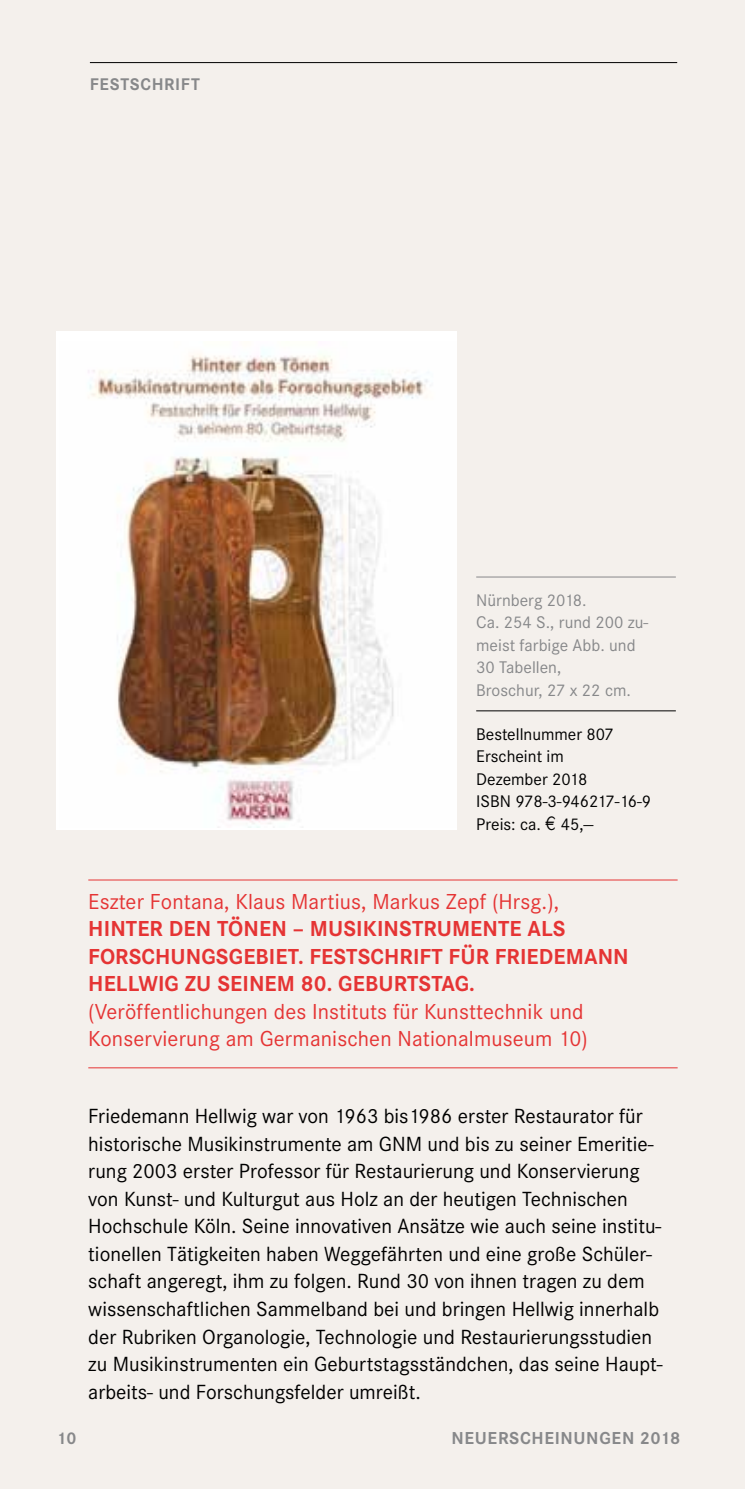
<style>
.page{position:relative;width:745px;height:1489px;background:#fff}
.page>*{position:absolute;margin:0;border:0;box-sizing:border-box;transform-origin:0 0}
.t1{font:22.5px/27.5px "Corporate S";letter-spacing:.005em;color:#e53434}
.t2{font:700 22.5px/27.5px "Corporate S";letter-spacing:.005em;color:#e53434}
.t3{font:21.25px/27.5px "Corporate S";color:#000}
.t4{font:700 18px "Corporate S";letter-spacing:.035em;color:#87888a}
.t5{font:17.5px/22.5px "Corporate S";color:#87888a}
.t6{font:17.5px/22.5px "Corporate S";color:#000}
.t7{font:700 17.5px "Corporate S";letter-spacing:.04em;color:#87888a}
</style>
<div class="page">
<div style="left:0;top:0;width:744px;height:1488px;background:#f4f0ec"></div>
<div style="left:57px;top:331px;width:399px;height:498px;background:#fff"></div>
<img style="left:88px;top:350px;width:340px;height:477px">
<hr style="left:88px;top:879px;width:589px;height:1px;background:#e53434">
<hr style="left:88px;top:1067px;width:589px;height:1px;background:#e53434">
<hr style="left:476px;top:576px;width:199px;height:1px;background:#87888a">
<hr style="left:476px;top:710px;width:199px;height:1px;background:#000">
<hr style="left:90px;top:62px;width:586px;height:1px;background:#000">
<p class="t7" style="left:90px;top:74px;width:111px">FESTSCHRIFT</p>
<p class="t5" style="left:476px;top:588px;width:173px">Nürnberg 2018.<br>Ca. 254 S., rund 200 zu&shy;meist farbige Abb. und<br>30 Tabellen,<br>Broschur, 27 x 22 cm.</p>
<p class="t6" style="left:476px;top:722px;width:176px">Bestellnummer 807<br>Erscheint im<br>Dezember 2018<br>ISBN 978-3-946217-16-9<br>Preis: ca. 45,—</p>
<p class="t1" style="left:88px;top:887px;width:472px">Eszter Fontana, Klaus Martius, Markus Zepf (Hrsg.),</p>
<p class="t2" style="left:88px;top:915px;width:541px">HINTER DEN TÖNEN – MUSIKINSTRUMENTE ALS<br>FORSCHUNGSGEBIET. FESTSCHRIFT FÜR FRIEDEMANN<br>HELLWIG ZU SEINEM 80. GEBURTSTAG.</p>
<p class="t1" style="left:88px;top:997px;width:500px">(Veröffentlichungen des Instituts für Kunsttechnik und<br>Konservierung am Germanischen Nationalmuseum 10)</p>
<p class="t7" style="left:56px;top:1427px;width:21px">10</p>
<p class="t3" style="left:88px;top:1102px;width:575px">Friedemann Hellwig war von 1963 bis1986 erster Restaurator für historische Musikinstrumente am GNM und bis zu seiner Emeritie&shy;rung 2003 erster Professor für Restaurierung und Konservierung von Kunst- und Kulturgut aus Holz an der heutigen Technischen Hochschule Köln. Seine innovativen Ansätze wie auch seine institu&shy;tionellen Tätigkeiten haben Weggefährten und eine große Schüler&shy;schaft angeregt, ihm zu folgen. Rund 30 von ihnen tragen zu dem wissenschaftlichen Sammelband bei und bringen Hellwig innerhalb der Rubriken Organologie, Technologie und Restaurierungsstudien zu Musikinstrumenten ein Geburtstagsständchen, das seine Haupt&shy;arbeits- und Forschungsfelder umreißt.</p>
<p class="t4" style="left:451px;top:1427px;width:230px">NEUERSCHEINUNGEN 2018</p>
</div>
